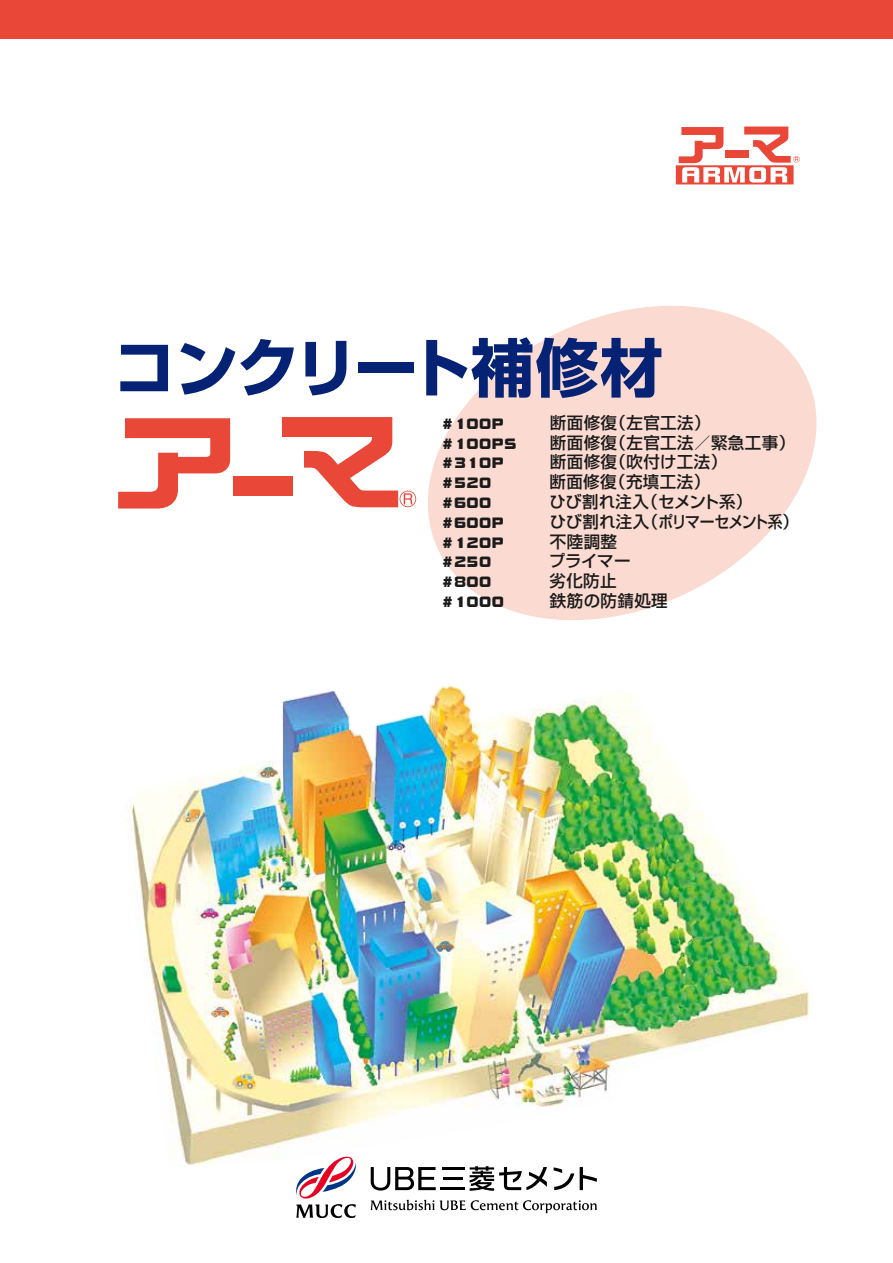
<style>
.page{position:relative;width:893px;height:1263px;background:#fff}
.page>*{position:absolute;margin:0;border:0;box-sizing:border-box;transform-origin:0 0}
.t1{font:700 63px "Shin Go Pro";letter-spacing:-.02em;color:#052275}
.t2{font:500 16.5px "Shin Go Pro";letter-spacing:.025em;color:#1a1a1a}
.t3{font:16.5px "DF So Gei Std W9";letter-spacing:.025em;color:#1a1a1a}
.t4{font:500 16.5px "Shin Go Pro";letter-spacing:-.03em;color:#1a1a1a}
.t5{font:500 16.5px "Shin Go Pro";letter-spacing:-.01em;color:#1a1a1a}
</style>
<div class="page">
<svg style="left:376px;top:305px;width:441px;height:315px;fill:#fadad1"></svg>
<img style="left:128px;top:685px;width:681px;height:481px">
<div style="left:0;top:0;width:893px;height:38px;background:#e94738"></div>
<svg style="left:676px;top:127px;width:124px;height:57px"></svg>
<svg style="left:118px;top:418px;width:112px;height:90px"></svg>
<div style="left:233px;top:476px;width:60px;height:20px;background:#e94738"></div>
<svg style="left:282px;top:417px;width:134px;height:90px"></svg>
<svg style="left:296px;top:1204px;width:60px;height:14px"></svg>
<svg style="left:296px;top:1157px;width:60px;height:41px"></svg>
<svg style="left:371px;top:1200px;width:63px;height:10px"></svg>
<svg style="left:440px;top:1200px;width:157px;height:13px"></svg>
<hr style="left:441px;top:1187px;width:24px;height:3px;background:#000">
<hr style="left:443px;top:1177px;width:20px;height:3px;background:#000">
<hr style="left:442px;top:1167px;width:22px;height:3px;background:#000">
<svg style="left:554px;top:1167px;width:20px;height:23px"></svg>
<svg style="left:580px;top:1167px;width:17px;height:23px"></svg>
<svg style="left:470px;top:1166px;width:77px;height:25px"></svg>
<svg style="left:371px;top:1167px;width:65px;height:23px"></svg>
<h1 class="t1" style="left:113px;top:318px;width:551px">コンクリート補修材</h1>
<p class="t3" style="left:441px;top:414px;width:64px">#100P</p>
<p class="t2" style="left:550px;top:409px;width:162px">断面修復（左官工法）</p>
<p class="t3" style="left:441px;top:434px;width:76px">#100PS</p>
<p class="t2" style="left:550px;top:429px;width:247px">断面修復（左官工法／緊急工事）</p>
<p class="t3" style="left:441px;top:454px;width:64px">#310P</p>
<p class="t2" style="left:550px;top:449px;width:179px">断面修復（吹付け工法）</p>
<p class="t3" style="left:441px;top:473px;width:52px">#520</p>
<p class="t2" style="left:549px;top:468px;width:162px">断面修復（充填工法）</p>
<p class="t3" style="left:441px;top:493px;width:52px">#600</p>
<p class="t5" style="left:549px;top:488px;width:205px">ひび割れ注入（セメント系）</p>
<p class="t3" style="left:441px;top:513px;width:64px">#600P</p>
<p class="t4" style="left:550px;top:508px;width:251px">ひび割れ注入（ポリマーセメント系）</p>
<p class="t3" style="left:441px;top:533px;width:64px">#120P</p>
<p class="t2" style="left:550px;top:528px;width:69px">不陸調整</p>
<p class="t3" style="left:441px;top:553px;width:52px">#250</p>
<p class="t2" style="left:549px;top:548px;width:83px">プライマー</p>
<p class="t3" style="left:441px;top:572px;width:52px">#800</p>
<p class="t2" style="left:549px;top:567px;width:69px">劣化防止</p>
<p class="t3" style="left:441px;top:592px;width:64px">#1000</p>
<p class="t2" style="left:550px;top:587px;width:119px">鉄筋の防錆処理</p>
</div>
